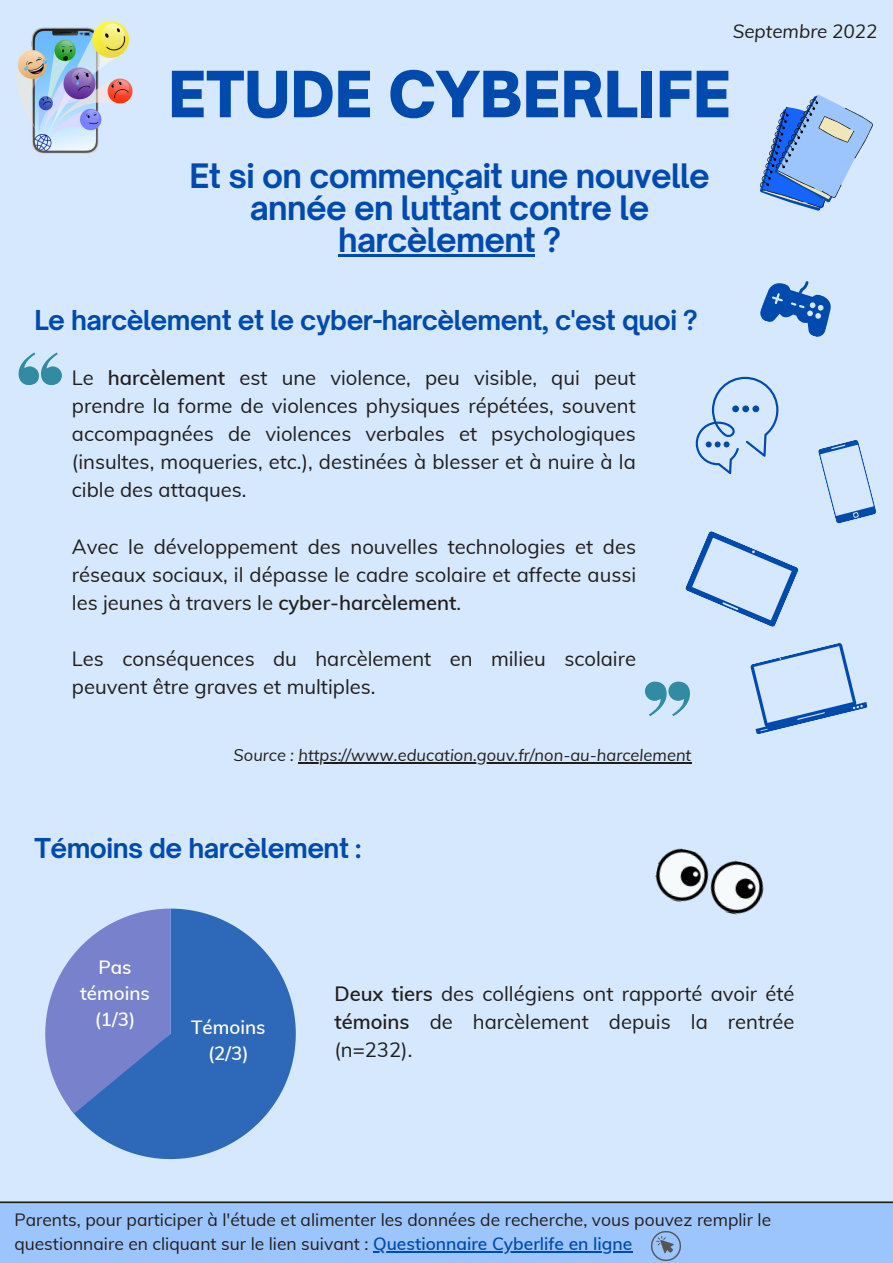
<style>
.page{position:relative;width:893px;height:1263px;background:#d5e8fd}
.page>*{position:absolute;margin:0;border:0;box-sizing:border-box;transform-origin:0 0}
.t1{font:900 60.9px "Open Sauce One";color:#004aad}
.t2{font:700 32.25px/32.1px "Open Sauce One";letter-spacing:-.02em;color:#004aad;text-align:center}
.t3{font:700 26.25px "Open Sauce One";letter-spacing:-.02em;color:#004aad}
.t4{font:20.25px/28.1px "Muli";color:#211d1d;text-align:justify}
.t5{font:600 18.75px/25.9px "Muli";color:#fff;text-align:center}
.t6{font:italic 18.75px "Muli";color:#211d1d}
.t7{font:17.4px/24.2px "Muli";color:#211d1d}
.t8{font:italic 16.5px "Muli";color:#211d1d}
.s1{font-weight:600}
.s2{font-weight:600;color:#004aad}
</style>
<div class="page">
<div style="left:0;top:1202px;width:893px;height:61px;background:#9dc5fd"></div>
<svg style="left:0;top:1201px;width:893px;height:2px;background:#4b4c51"></svg>
<img style="left:16px;top:21px;width:117px;height:133px">
<hr style="left:373px;top:1251px;width:259px;height:2px;background:#004aad">
<img style="left:651px;top:1231px;width:29px;height:29px">
<svg style="left:760px;top:94px;width:113px;height:117px"></svg>
<svg style="left:818px;top:440px;width:58px;height:84px"></svg>
<svg style="left:685px;top:531px;width:114px;height:96px"></svg>
<svg style="left:750px;top:643px;width:118px;height:91px"></svg>
<svg style="left:760px;top:281px;width:71px;height:56px"></svg>
<svg style="left:695px;top:377px;width:83px;height:97px"></svg>
<svg style="left:74px;top:908px;width:222px;height:251px;fill:#2d69b8"></svg>
<svg style="left:45px;top:908px;width:126px;height:206px"></svg>
<img style="left:655px;top:848px;width:109px;height:67px">
<svg style="left:19px;top:352px;width:43px;height:33px"></svg>
<svg style="left:645px;top:682px;width:45px;height:34px"></svg>
<hr style="left:338px;top:254px;width:197px;height:3px;background:#004aad">
<hr style="left:298px;top:762px;width:393px;height:1px;background:#211d1d">
<p class="t6" style="left:732px;top:19px;width:146px">Septembre 2022</p>
<h1 class="t1" style="left:168px;top:56px;width:564px">ETUDE CYBERLIFE</h1>
<h2 class="t2" style="left:189px;top:160px;width:522px">Et si on commençait une nouvelle année en luttant contre le harcèlement ?</h2>
<p class="t3" style="left:34px;top:303px;width:664px">Le harcèlement et le cyber-harcèlement, c'est quoi ?</p>
<p class="t4" style="left:72px;top:363px;width:565px">Le <span class="s1">harcèlement</span> est une violence, peu visible, qui peut prendre la forme de violences physiques répétées, souvent accompagnées de violences verbales et psychologiques (insultes, moqueries, etc.), destinées à blesser et à nuire à la cible des attaques.</p>
<p class="t4" style="left:72px;top:532px;width:566px">Avec le développement des nouvelles technologies et des réseaux sociaux, il dépasse le cadre scolaire et affecte aussi les jeunes à travers le <span class="s1">cyber-harcèlement</span>.</p>
<p class="t4" style="left:72px;top:644px;width:566px">Les conséquences du harcèlement en milieu scolaire peuvent être graves et multiples.</p>
<p class="t8" style="left:234px;top:744px;width:459px">Source : https://www.education.gouv.fr/non-au-harcelement</p>
<p class="t3" style="left:34px;top:831px;width:328px">Témoins de harcèlement :</p>
<p class="t5" style="left:80px;top:954px;width:71px">Pas témoins (1/3)</p>
<p class="t5" style="left:191px;top:1014px;width:76px">Témoins (2/3)</p>
<p class="t4" style="left:334px;top:979px;width:462px"><span class="s1">Deux tiers</span> des collégiens ont rapporté avoir été <span class="s1">témoins</span> de harcèlement depuis la rentrée (n=232).</p>
<p class="t7" style="left:14px;top:1207px;width:758px">Parents, pour participer à l'étude et alimenter les données de recherche, vous pouvez remplir le questionnaire en cliquant sur le lien suivant : <span class="s2">Questionnaire Cyberlife en ligne</span></p>
</div>
